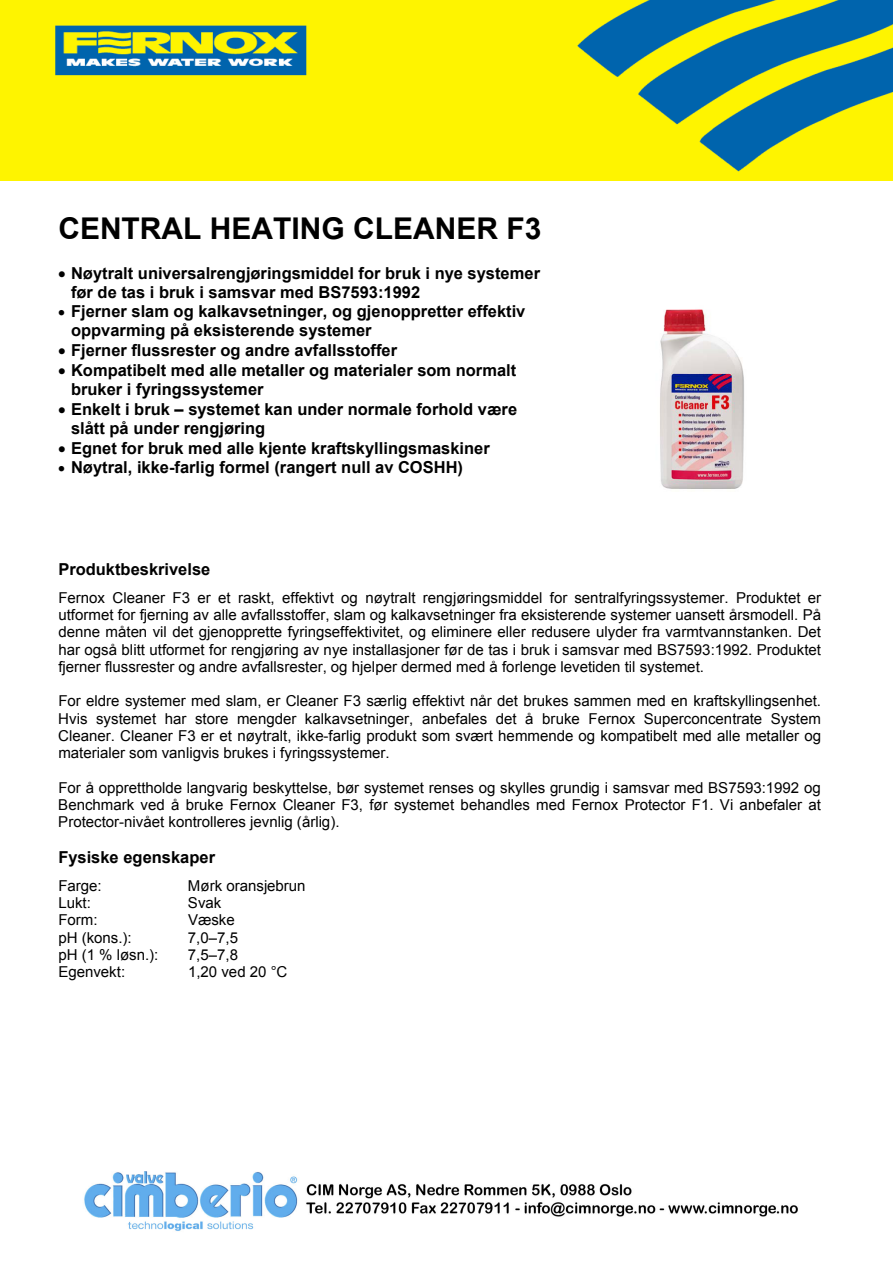
<style>
.page{position:relative;width:893px;height:1263px;background:#fff}
.page>*{position:absolute;margin:0;border:0;box-sizing:border-box;transform-origin:0 0}
.t1{font:700 30px "Arial";color:#000}
.t2{font:700 16.5px/18.9px "Arial";color:#000}
.t3{font:15px/17.2px "Arial";color:#000;text-align:justify}
</style>
<div class="page">
<img style="left:0;top:0;width:892px;height:180px">
<img style="left:660px;top:309px;width:84px;height:180px">
<img style="left:84px;top:1171px;width:714px;height:60px">
<h1 class="t1" style="left:58px;top:208px;width:484px">CENTRAL HEATING CLEANER F3</h1>
<p class="t2" style="left:71px;top:265px;width:470px;text-indent:-13px">• Nøytralt universalrengjøringsmiddel for bruk i nye systemer før de tas i bruk i samsvar med BS7593:1992</p>
<p class="t2" style="left:71px;top:302px;width:456px;text-indent:-13px">• Fjerner slam og kalkavsetninger, og gjenoppretter effektiv oppvarming på eksisterende systemer</p>
<p class="t2" style="left:58px;top:342px;width:340px">• Fjerner flussrester og andre avfallsstoffer</p>
<p class="t2" style="left:71px;top:362px;width:446px;text-indent:-13px">• Kompatibelt med alle metaller og materialer som normalt bruker i fyringssystemer</p>
<p class="t2" style="left:71px;top:401px;width:447px;text-indent:-13px">• Enkelt i bruk – systemet kan under normale forhold være slått på under rengjøring</p>
<p class="t2" style="left:58px;top:440px;width:433px">• Egnet for bruk med alle kjente kraftskyllingsmaskiner</p>
<p class="t2" style="left:58px;top:459px;width:406px">• Nøytral, ikke-farlig formel (rangert null av COSHH)</p>
<p class="t2" style="left:58px;top:560px;width:153px">Produktbeskrivelse</p>
<p class="t3" style="left:58px;top:589px;width:764px">Fernox Cleaner F3 er et raskt, effektivt og nøytralt rengjøringsmiddel for sentralfyringssystemer. Produktet er utformet for fjerning av alle avfallsstoffer, slam og kalkavsetninger fra eksisterende systemer uansett årsmodell. På denne måten vil det gjenopprette fyringseffektivitet, og eliminere eller redusere ulyder fra varmtvannstanken. Det har også blitt utformet for rengjøring av nye installasjoner før de tas i bruk i samsvar med BS7593:1992. Produktet fjerner flussrester og andre avfallsrester, og hjelper dermed med å forlenge levetiden til systemet.</p>
<p class="t3" style="left:58px;top:693px;width:764px">For eldre systemer med slam, er Cleaner F3 særlig effektivt når det brukes sammen med en kraftskyllingsenhet.<br>Hvis systemet har store mengder kalkavsetninger, anbefales det å bruke Fernox Superconcentrate System Cleaner. Cleaner F3 er et nøytralt, ikke-farlig produkt som svært hemmende og kompatibelt med alle metaller og materialer som vanligvis brukes i fyringssystemer.</p>
<p class="t3" style="left:58px;top:779px;width:764px">For å opprettholde langvarig beskyttelse, bør systemet renses og skylles grundig i samsvar med BS7593:1992 og Benchmark ved å bruke Fernox Cleaner F3, før systemet behandles med Fernox Protector F1. Vi anbefaler at Protector-nivået kontrolleres jevnlig (årlig).</p>
<p class="t2" style="left:58px;top:848px;width:158px">Fysiske egenskaper</p>
<p class="t3" style="left:58px;top:877px;width:45px">Farge:</p>
<p class="t3" style="left:188px;top:877px;width:119px">Mørk oransjebrun</p>
<p class="t3" style="left:58px;top:895px;width:34px">Lukt:</p>
<p class="t3" style="left:188px;top:895px;width:35px">Svak</p>
<p class="t3" style="left:58px;top:912px;width:41px">Form:</p>
<p class="t3" style="left:188px;top:912px;width:48px">Væske</p>
<p class="t3" style="left:58px;top:929px;width:75px">pH (kons.):</p>
<p class="t3" style="left:188px;top:929px;width:52px">7,0–7,5</p>
<p class="t3" style="left:58px;top:946px;width:101px">pH (1 % løsn.):</p>
<p class="t3" style="left:188px;top:946px;width:52px">7,5–7,8</p>
<p class="t3" style="left:58px;top:964px;width:68px">Egenvekt:</p>
<p class="t3" style="left:188px;top:964px;width:101px">1,20 ved 20 °C</p>
</div>
